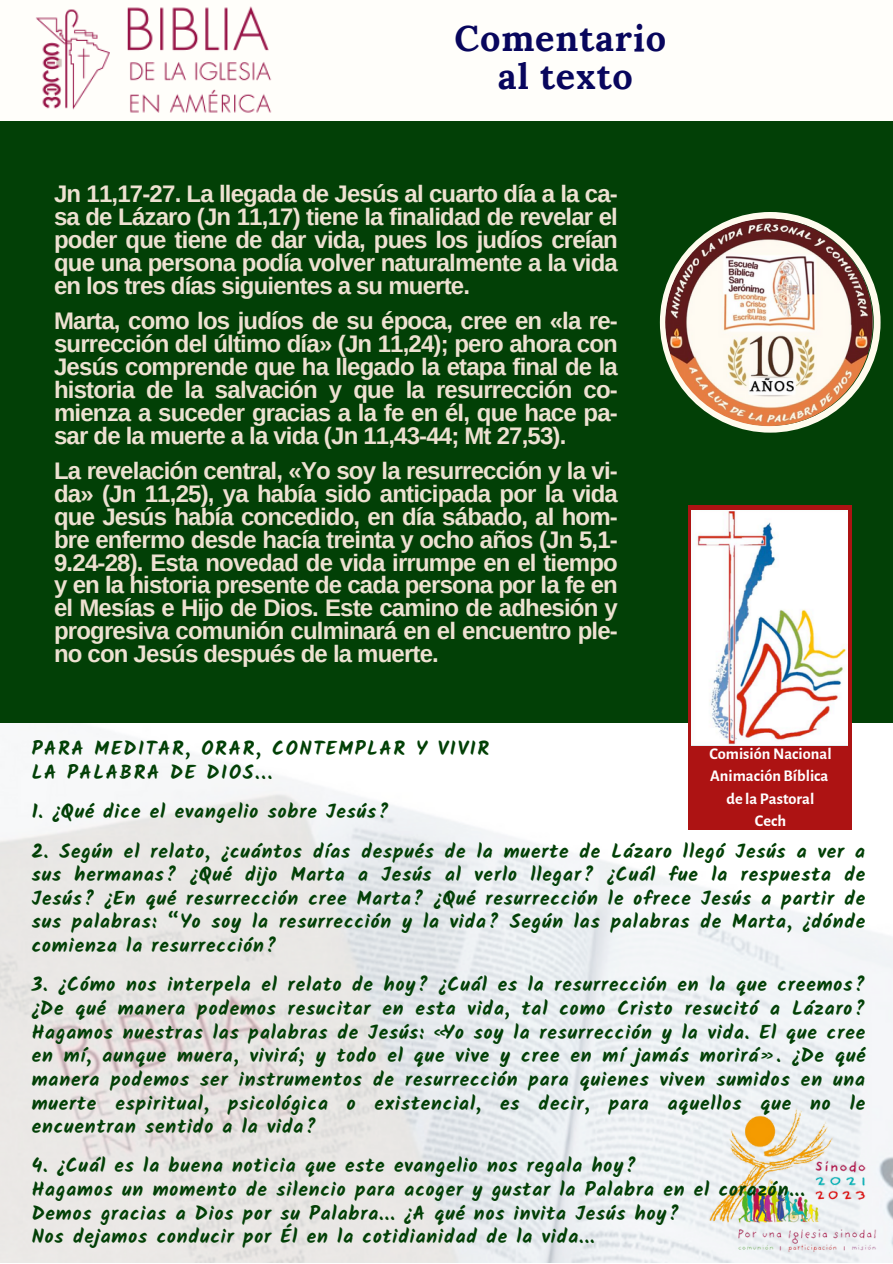
<style>
.page{position:relative;width:893px;height:1264px;background:#fff}
.page>*{position:absolute;margin:0;border:0;box-sizing:border-box;transform-origin:0 0}
.t1{font:700 36px "Lora";letter-spacing:.025em;color:#08065d}
.t2{font:700 24px/23px "Arimo";letter-spacing:-.035em;color:#ede1d1;text-align:justify}
.t3{font:700 19.5px/23.5px "Kalam";letter-spacing:.045em;color:#024006;text-align:justify}
.t4{font:700 19.5px "Kalam";letter-spacing:.085em;color:#024006}
.t5{font:700 16.35px "Alegreya Sans";color:#fff}
</style>
<div class="page">
<div style="left:0;top:0;width:892px;height:1262px;background:#fffefa"></div>
<img style="left:0;top:723px;width:892px;height:539px">
<div style="left:0;top:121px;width:892px;height:602px;background:#024006"></div>
<img style="left:36px;top:6px;width:236px;height:107px">
<img style="left:709px;top:1100px;width:183px;height:161px">
<div style="left:688px;top:743px;width:163px;height:86px;background:#ad1313"></div>
<div style="left:688px;top:505px;width:163px;height:240px;background:#ad1313"></div>
<img style="left:691px;top:510px;width:156px;height:235px">
<svg style="left:659px;top:212px;width:221px;height:220px"></svg>
<img style="left:665px;top:218px;width:207px;height:208px;border-radius:50%">
<p class="t1" style="left:454px;top:15px;width:213px">Comentario</p>
<p class="t1" style="left:498px;top:53px;width:136px">al texto</p>
<p class="t2" style="left:54px;top:182px;width:565px">Jn 11,17-27. La llegada de Jesús al cuarto día a la ca&shy;sa de Lázaro (Jn 11,17) tiene la finalidad de revelar el poder que tiene de dar vida, pues los judíos creían que una persona podía volver naturalmente a la vida en los tres días siguientes a su muerte.</p>
<p class="t2" style="left:54px;top:309px;width:565px">Marta, como los judíos de su época, cree en «la re&shy;surrección del último día» (Jn 11,24); pero ahora con Jesús comprende que ha llegado la etapa final de la historia de la salvación y que la resurrección co&shy;mienza a suceder gracias a la fe en él, que hace pa&shy;sar de la muerte a la vida (Jn 11,43-44; Mt 27,53).</p>
<p class="t2" style="left:54px;top:458px;width:565px">La revelación central, «Yo soy la resurrección y la vi&shy;da» (Jn 11,25), ya había sido anticipada por la vida que Jesús había concedido, en día sábado, al hom&shy;bre enfermo desde hacía treinta y ocho años (Jn 5,1- 9.24-28). Esta novedad de vida irrumpe en el tiempo y en la historia presente de cada persona por la fe en el Mesías e Hijo de Dios. Este camino de adhesión y progresiva comunión culminará en el encuentro ple&shy;no con Jesús después de la muerte.</p>
<p class="t4" style="left:32px;top:737px;width:459px">PARA MEDITAR, ORAR, CONTEMPLAR Y VIVIR</p>
<p class="t4" style="left:32px;top:760px;width:242px">LA PALABRA DE DIOS...</p>
<p class="t3" style="left:32px;top:799px;width:359px">1. ¿Qué dice el evangelio sobre Jesús?</p>
<p class="t3" style="left:32px;top:839px;width:835px">2. Según el relato, ¿cuántos días después de la muerte de Lázaro llegó Jesús a ver a sus hermanas? ¿Qué dijo Marta a Jesús al verlo llegar? ¿Cuál fue la respuesta de Jesús? ¿En qué resurrección cree Marta? ¿Qué resurrección le ofrece Jesús a partir de sus palabras: “Yo soy la resurrección y la vida? Según las palabras de Marta, ¿dónde comienza la resurrección?</p>
<p class="t3" style="left:32px;top:972px;width:835px">3. ¿Cómo nos interpela el relato de hoy? ¿Cuál es la resurrección en la que creemos? ¿De qué manera podemos resucitar en esta vida, tal como Cristo resucitó a Lázaro?<br>Hagamos nuestras las palabras de Jesús: «Yo soy la resurrección y la vida. El que cree en mí, aunque muera, vivirá; y todo el que vive y cree en mí jamás morirá». ¿De qué manera podemos ser instrumentos de resurrección para quienes viven sumidos en una muerte espiritual, psicológica o existencial, es decir, para aquellos que no le encuentran sentido a la vida?</p>
<p class="t3" style="left:32px;top:1153px;width:606px">4. ¿Cuál es la buena noticia que este evangelio nos regala hoy?</p>
<p class="t3" style="left:32px;top:1177px;width:774px">Hagamos un momento de silencio para acoger y gustar la Palabra en el corazón...</p>
<p class="t3" style="left:32px;top:1201px;width:649px">Demos gracias a Dios por su Palabra... ¿A qué nos invita Jesús hoy?</p>
<p class="t3" style="left:32px;top:1224px;width:564px">Nos dejamos conducir por Él en la cotidianidad de la vida...</p>
<p class="t5" style="left:709px;top:746px;width:124px">ComisiónNacional</p>
<p class="t5" style="left:710px;top:768px;width:120px">Animación Bíblica</p>
<p class="t5" style="left:726px;top:790px;width:89px">de la Pastoral</p>
<p class="t5" style="left:754px;top:813px;width:33px">Cech</p>
</div>
